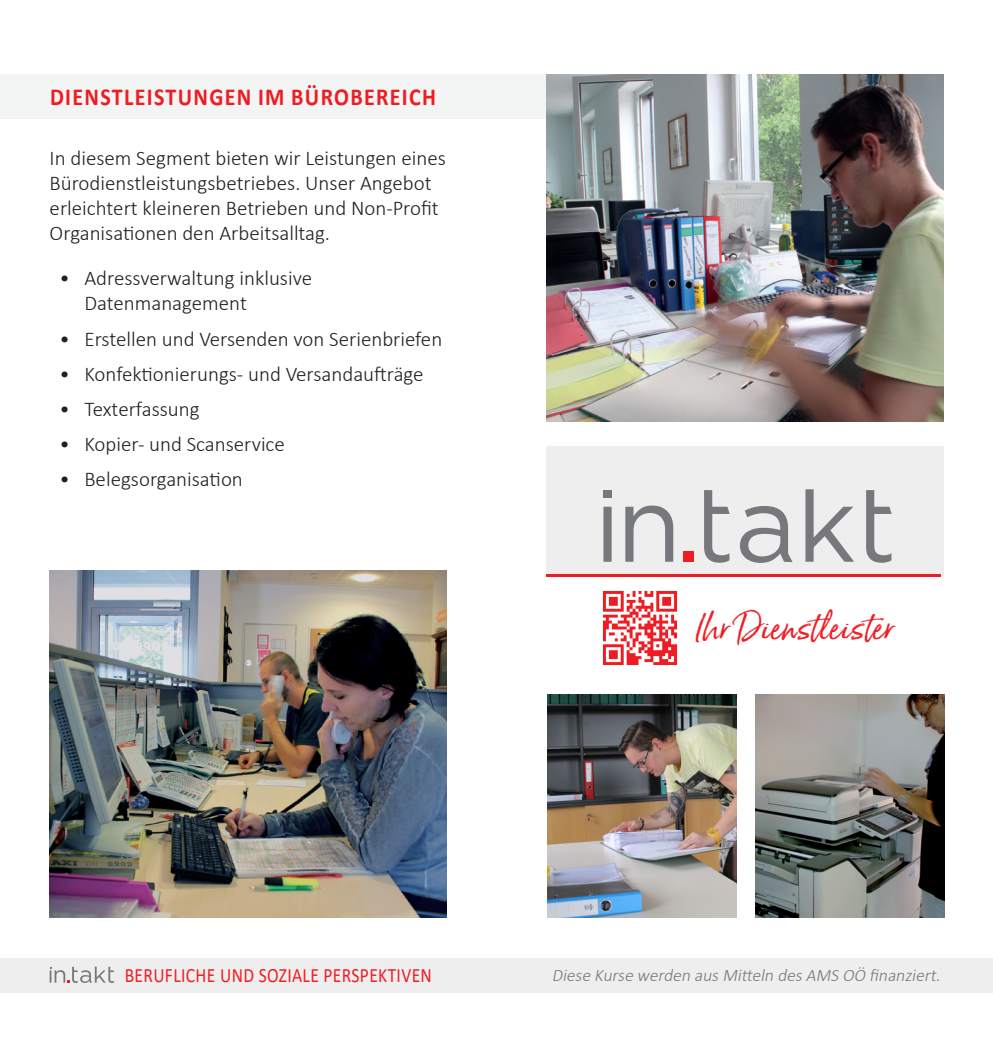
<style>
.page{position:relative;width:993px;height:1042px;background:#fff}
.page>*{position:absolute;margin:0;border:0;box-sizing:border-box;transform-origin:0 0}
.t1{font:32.02px "Born Ready Slanted";color:#ee1d23}
.Headline{font:700 24.5px "Calibri";letter-spacing:.06em;color:#ee1d23;scale:.9 1}
.Fließtext{font:300 21px/25.2px "Calibri";color:#231f20}
.t2{font:20.47px "Calibri";letter-spacing:.02em;color:#ee1d23;scale:.86 1}
.t3{font:italic 300 17.5px "Calibri";color:#76787b}
</style>
<div class="page">
<div style="left:0;top:74px;width:573px;height:45px;background:#f3f4f4"></div>
<img style="left:546px;top:74px;width:397px;height:348px">
<img style="left:50px;top:570px;width:396px;height:348px">
<img style="left:547px;top:694px;width:188px;height:224px">
<img style="left:755px;top:694px;width:189px;height:224px">
<div style="left:0;top:957px;width:992px;height:35px;background:#eeeeef"></div>
<svg style="left:50px;top:966px;width:64px;height:17px"></svg>
<div style="left:546px;top:446px;width:397px;height:130px;background:#eeeeef"></div>
<hr style="left:546px;top:574px;width:394px;height:3px;background:#ee1d23">
<svg style="left:603px;top:489px;width:288px;height:74px"></svg>
<div style="left:683px;top:551px;width:10px;height:11px;background:#ee1d23"></div>
<div style="left:603px;top:490px;width:8px;height:8px;background:#76787b"></div>
<img style="left:603px;top:591px;width:74px;height:74px">
<p class="Headline" style="left:50px;top:80px;width:430px">DIENSTLEISTUNGEN IM BÜROBEREICH</p>
<p class="Fließtext" style="left:50px;top:145px;width:398px">In diesem Segment bieten wir Leistungen eines Bürodienstleistungsbetriebes. Unser Angebot erleichtert kleineren Betrieben und Non-Profit Organisationen den Arbeitsalltag.</p>
<p class="Fließtext" style="left:84px;top:265px;width:229px;text-indent:-25px">• Adressverwaltung inklusive<br>Datenmanagement</p>
<p class="Fließtext" style="left:60px;top:326px;width:384px">• Erstellen und Versenden von Serienbriefen</p>
<p class="Fließtext" style="left:60px;top:361px;width:365px">• Konfektionierungs- und Versandaufträge</p>
<p class="Fließtext" style="left:60px;top:396px;width:141px">• Texterfassung</p>
<p class="Fließtext" style="left:60px;top:431px;width:227px">• Kopier- und Scanservice</p>
<p class="Fließtext" style="left:60px;top:466px;width:185px">• Belegsorganisation</p>
<p class="t1" style="left:694px;top:608px;width:200px">Ihr Dienstleister</p>
<p class="t2" style="left:125px;top:961px;width:358px">BERUFLICHE UND SOZIALE PERSPEKTIVEN</p>
<p class="t3" style="left:551px;top:964px;width:393px">Diese Kurse werden ausMitteln desAMS OÖ finanziert.</p>
</div>
